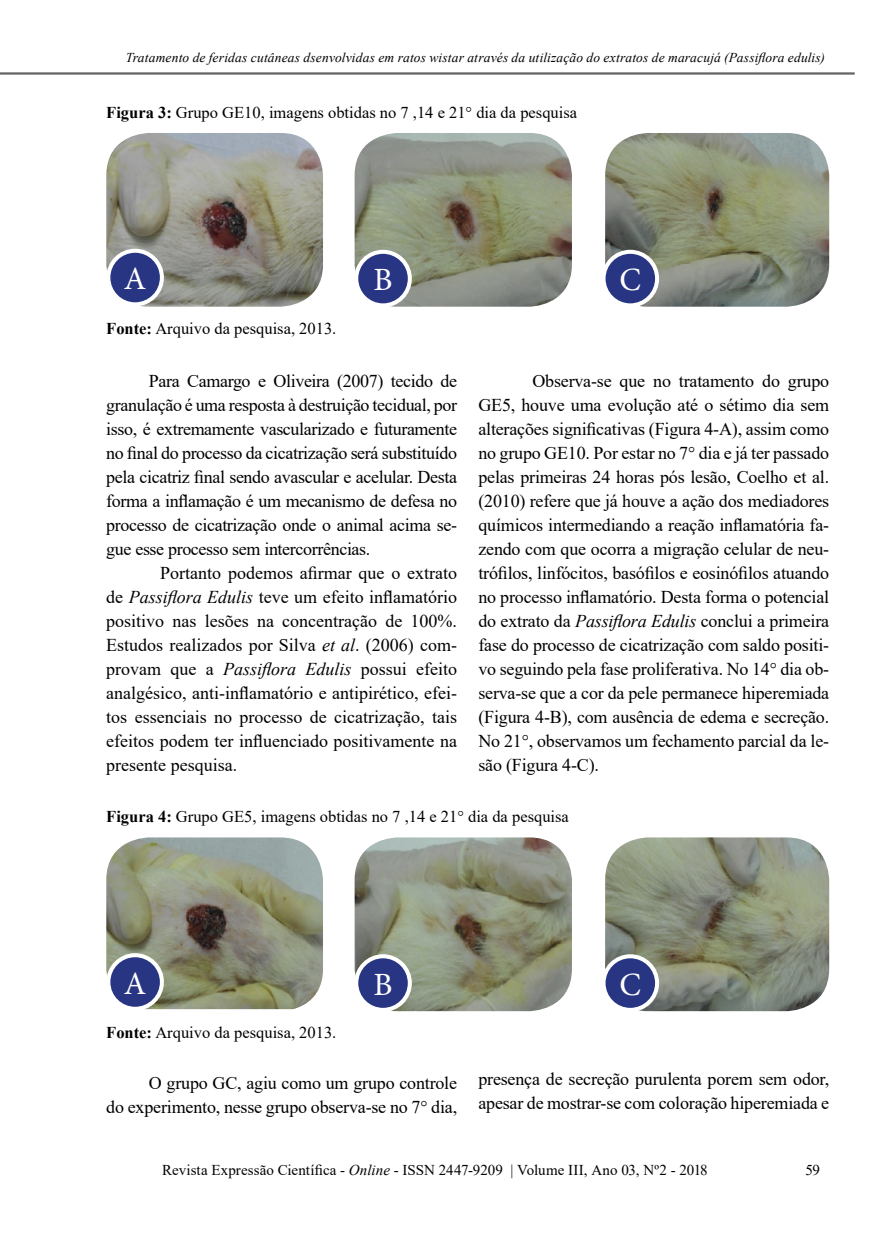
<style>
.page{position:relative;width:893px;height:1234px;background:#fff}
.page>*{position:absolute;margin:0;border:0;box-sizing:border-box;transform-origin:0 0}
.t1{font:32.4px "Minion Pro";color:#fff}
.t2{font:18px/24px "Times New Roman";letter-spacing:-.01em;color:#000;text-align:justify}
.t3{font:16.5px "Times New Roman";color:#000}
.t4{font:15px "Times New Roman";letter-spacing:.005em;color:#020203}
.t5{font:15px "Times New Roman";color:#000}
.t6{font:italic 13.5px "Times New Roman";letter-spacing:.01em;color:#000}
.s1{font-weight:700}
.s2{font-style:italic}
</style>
<div class="page">
<hr style="left:0;top:72px;width:855px;height:3px;background:#646363">
<img style="left:355px;top:133px;width:217px;height:173px">
<img style="left:355px;top:837px;width:217px;height:173px">
<img style="left:605px;top:133px;width:224px;height:173px">
<img style="left:605px;top:837px;width:224px;height:173px">
<img style="left:106px;top:133px;width:217px;height:173px">
<img style="left:106px;top:837px;width:217px;height:171px">
<div style="left:108px;top:251px;width:54px;height:53px;background:#283583;border-radius:50%"></div>
<div style="left:106px;top:249px;width:58px;height:57px;border:4px solid #fff;border-radius:50%"></div>
<div style="left:108px;top:954px;width:54px;height:54px;background:#283583;border-radius:50%"></div>
<div style="left:106px;top:952px;width:58px;height:58px;border:4px solid #fff;border-radius:50%"></div>
<div style="left:356px;top:252px;width:54px;height:53px;background:#283583;border-radius:50%"></div>
<div style="left:354px;top:250px;width:58px;height:57px;border:4px solid #fff;border-radius:50%"></div>
<div style="left:356px;top:956px;width:54px;height:53px;background:#283583;border-radius:50%"></div>
<div style="left:354px;top:954px;width:58px;height:57px;border:4px solid #fff;border-radius:50%"></div>
<div style="left:603px;top:252px;width:54px;height:53px;background:#283583;border-radius:50%"></div>
<div style="left:601px;top:250px;width:58px;height:57px;border:4px solid #fff;border-radius:50%"></div>
<div style="left:603px;top:956px;width:54px;height:53px;background:#283583;border-radius:50%"></div>
<div style="left:601px;top:954px;width:58px;height:57px;border:4px solid #fff;border-radius:50%"></div>
<p class="t6" style="left:126px;top:48px;width:700px">Tratamento de feridas cutâneas dsenvolvidas em ratos wistar através da utilização do extratos de maracujá (Passiflora edulis)</p>
<p class="t3" style="left:106px;top:101px;width:472px"><span class="s1">Figura 3:</span> Grupo GE10, imagens obtidas no 7 ,14 e 21° dia da pesquisa</p>
<h1 class="t1" style="left:124px;top:257px;width:24px">A</h1>
<p class="t3" style="left:106px;top:316px;width:232px"><span class="s1">Fonte:</span> Arquivo da pesquisa, 2013.</p>
<h1 class="t1" style="left:373px;top:258px;width:21px">B</h1>
<h1 class="t1" style="left:619px;top:258px;width:23px">C</h1>
<p class="t2" style="left:106px;top:368px;width:352px;text-indent:43px">Para Camargo e Oliveira (2007) tecido de granulação é uma resposta à destruição tecidual, por isso, é extremamente vascularizado e futuramente no final do processo da cicatrização será substituído pela cicatriz final sendo avascular e acelular. Desta forma a inflamação é um mecanismo de defesa no processo de cicatrização onde o animal acima se&shy;gue esse processo sem intercorrências.</p>
<p class="t2" style="left:106px;top:560px;width:352px;text-indent:54px">Portanto podemos afirmar que o extrato de <span class="s2">Passiflora Edulis</span> teve um efeito inflamatório positivo nas lesões na concentração de 100%.<br>Estudos realizados por Silva <span class="s2">et al</span>. (2006) com&shy;provam que a <span class="s2">Passiflora Edulis</span> possui efeito analgésico, anti-inflamatório e antipirético, efei&shy;tos essenciais no processo de cicatrização, tais efeitos podem ter influenciado positivamente na presente pesquisa.</p>
<p class="t2" style="left:478px;top:368px;width:352px;text-indent:54px">Observa-se que no tratamento do grupo GE5, houve uma evolução até o sétimo dia sem alterações significativas (Figura 4-A), assim como no grupo GE10. Por estar no 7° dia e já ter passado pelas primeiras 24 horas pós lesão, Coelho et al. (2010) refere que já houve a ação dos mediadores químicos intermediando a reação inflamatória fa&shy;zendo com que ocorra a migração celular de neu&shy;trófilos, linfócitos, basófilos e eosinófilos atuando no processo inflamatório. Desta forma o potencial do extrato da <span class="s2">Passiflora Edulis</span> conclui a primeira fase do processo de cicatrização com saldo positi&shy;vo seguindo pela fase proliferativa. No 14° dia ob&shy;serva-se que a cor da pele permanece hiperemiada (Figura 4-B), com ausência de edema e secreção.<br>No 21°, observamos um fechamento parcial da le&shy;são (Figura 4-C).</p>
<p class="t3" style="left:106px;top:805px;width:464px"><span class="s1">Figura 4:</span> Grupo GE5, imagens obtidas no 7 ,14 e 21° dia da pesquisa</p>
<h1 class="t1" style="left:124px;top:961px;width:24px">A</h1>
<p class="t3" style="left:106px;top:1020px;width:232px"><span class="s1">Fonte:</span> Arquivo da pesquisa, 2013.</p>
<h1 class="t1" style="left:373px;top:962px;width:21px">B</h1>
<h1 class="t1" style="left:619px;top:962px;width:23px">C</h1>
<p class="t2" style="left:106px;top:1069px;width:352px;text-align:right">O grupo GC, agiu como um grupo controle<br>do experimento, nesse grupo observa-se no 7° dia,</p>
<p class="t2" style="left:478px;top:1065px;width:352px">presença de secreção purulenta porem sem odor, apesar de mostrar-se com coloração hiperemiada e</p>
<p class="t4" style="left:162px;top:1158px;width:547px">Revista Expressão Científica - <span class="s2">Online</span> - ISSN 2447-9209 | Volume III, Ano 03, Nº2 - 2018</p>
<p class="t5" style="left:805px;top:1158px;width:16px">59</p>
</div>
